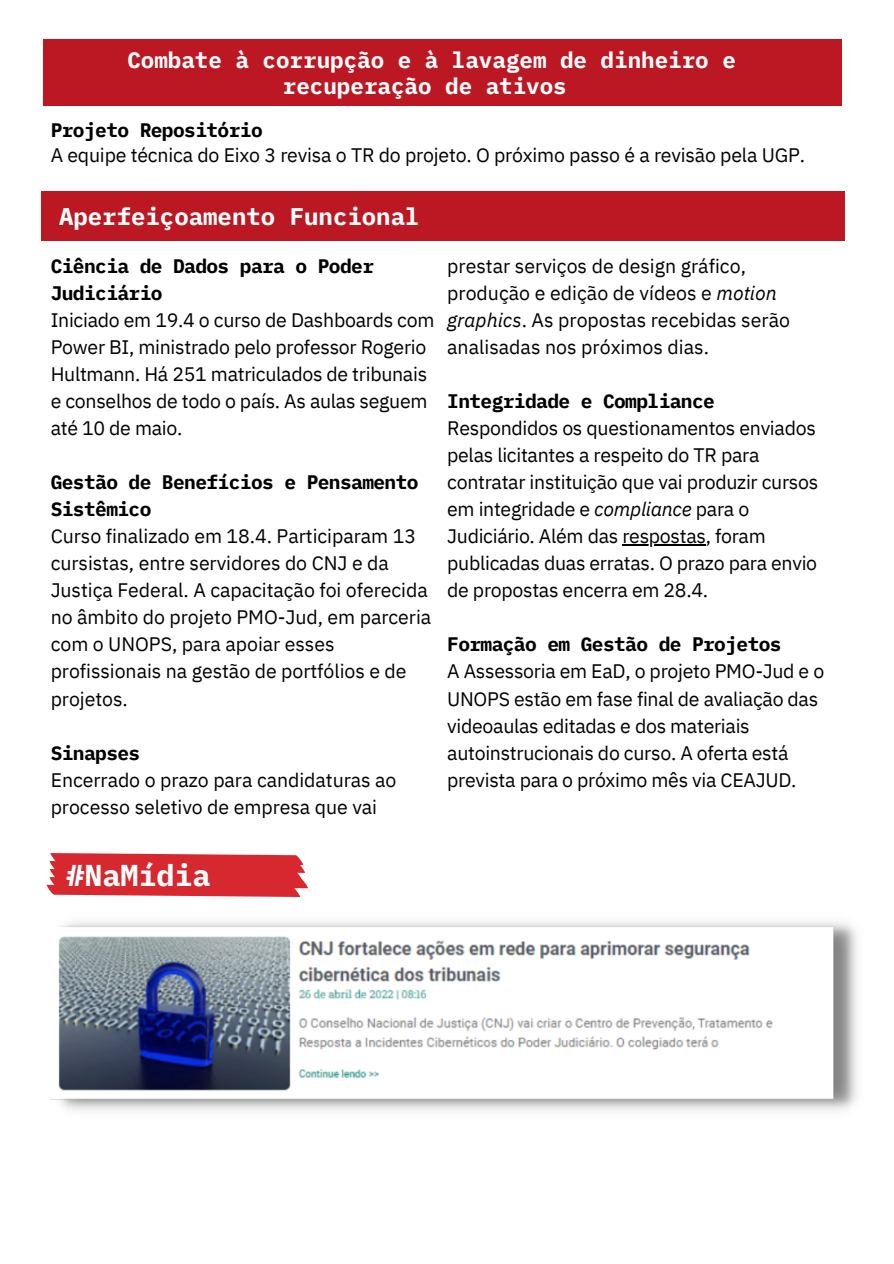
<style>
.page{position:relative;width:894px;height:1264px;background:#fff}
.page>*{position:absolute;margin:0;border:0;box-sizing:border-box;transform-origin:0 0}
.t1{font:700 30px "IBM Plex Mono";color:#fff}
.t2{font:700 24px "IBM Plex Mono";color:#fff}
.t3{font:700 22.5px/26px "IBM Plex Mono";color:#fff}
.t4{font:19.5px/27px "IBM Plex Sans";letter-spacing:-.015em;color:#000}
.t5{font:700 19.5px/27px "IBM Plex Mono";letter-spacing:-.03em;color:#000}
.s1{font-style:italic}
</style>
<div class="page">
<div style="left:41px;top:191px;width:803px;height:49px;background:#bc1823"></div>
<div style="left:43px;top:39px;width:798px;height:66px;background:#bc1823"></div>
<svg style="left:46px;top:853px;width:262px;height:44px;background:#da3c43"></svg>
<img style="left:51px;top:922px;width:806px;height:189px">
<hr style="left:622px;top:544px;width:83px;height:1px;background:#000">
<p class="t3" style="left:283px;top:46px;width:454px;text-indent:-155px">Combate à corrupção e à lavagem de dinheiro e recuperação de ativos</p>
<p class="t5" style="left:51px;top:116px;width:213px">Projeto Repositório</p>
<p class="t4" style="left:51px;top:141px;width:755px">A equipe técnica do Eixo 3 revisa o TR do projeto. O próximo passo é a revisão pela UGP.</p>
<p class="t2" style="left:59px;top:200px;width:362px">Aperfeiçoamento Funcional</p>
<p class="t5" style="left:51px;top:252px;width:325px">Ciência de Dados para o Poder<br>Judiciário</p>
<p class="t4" style="left:51px;top:306px;width:385px">Iniciado em 19.4 o curso de Dashboards com Power BI, ministrado pelo professor Rogerio Hultmann. Há 251 matriculados de tribunais e conselhos de todo o país. As aulas seguem até 10 de maio.</p>
<p class="t5" style="left:51px;top:468px;width:369px">Gestão de Benefícios e Pensamento<br>Sistêmico</p>
<p class="t4" style="left:51px;top:522px;width:382px">Curso finalizado em 18.4. Participaram 13 cursistas, entre servidores do CNJ e da Justiça Federal. A capacitação foi oferecida no âmbito do projeto PMO-Jud, em parceria com o UNOPS, para apoiar esses profissionais na gestão de portfólios e de projetos.</p>
<p class="t5" style="left:51px;top:738px;width:91px">Sinapses</p>
<p class="t4" style="left:51px;top:765px;width:347px">Encerrado o prazo para candidaturas ao processo seletivo de empresa que vai</p>
<p class="t4" style="left:447px;top:252px;width:344px">prestar serviços de design gráfico, produção e edição de vídeos e <span class="s1">motion graphics</span>. As propostas recebidas serão analisadas nos próximos dias.</p>
<p class="t5" style="left:447px;top:387px;width:269px">Integridade e Compliance</p>
<p class="t4" style="left:447px;top:414px;width:372px">Respondidos os questionamentos enviados pelas licitantes a respeito do TR para contratar instituição que vai produzir cursos em integridade e <span class="s1">compliance</span> para o Judiciário. Além das respostas, foram publicadas duas erratas. O prazo para envio de propostas encerra em 28.4.</p>
<p class="t5" style="left:447px;top:630px;width:336px">Formação em Gestão de Projetos</p>
<p class="t4" style="left:447px;top:657px;width:378px">A Assessoria em EaD, o projeto PMO-Jud e o UNOPS estão em fase final de avaliação das videoaulas editadas e dos materiais autoinstrucionais do curso. A oferta está prevista para o próximo mês via CEAJUD.</p>
<p class="t1" style="left:66px;top:855px;width:146px">#NaMídia</p>
</div>
